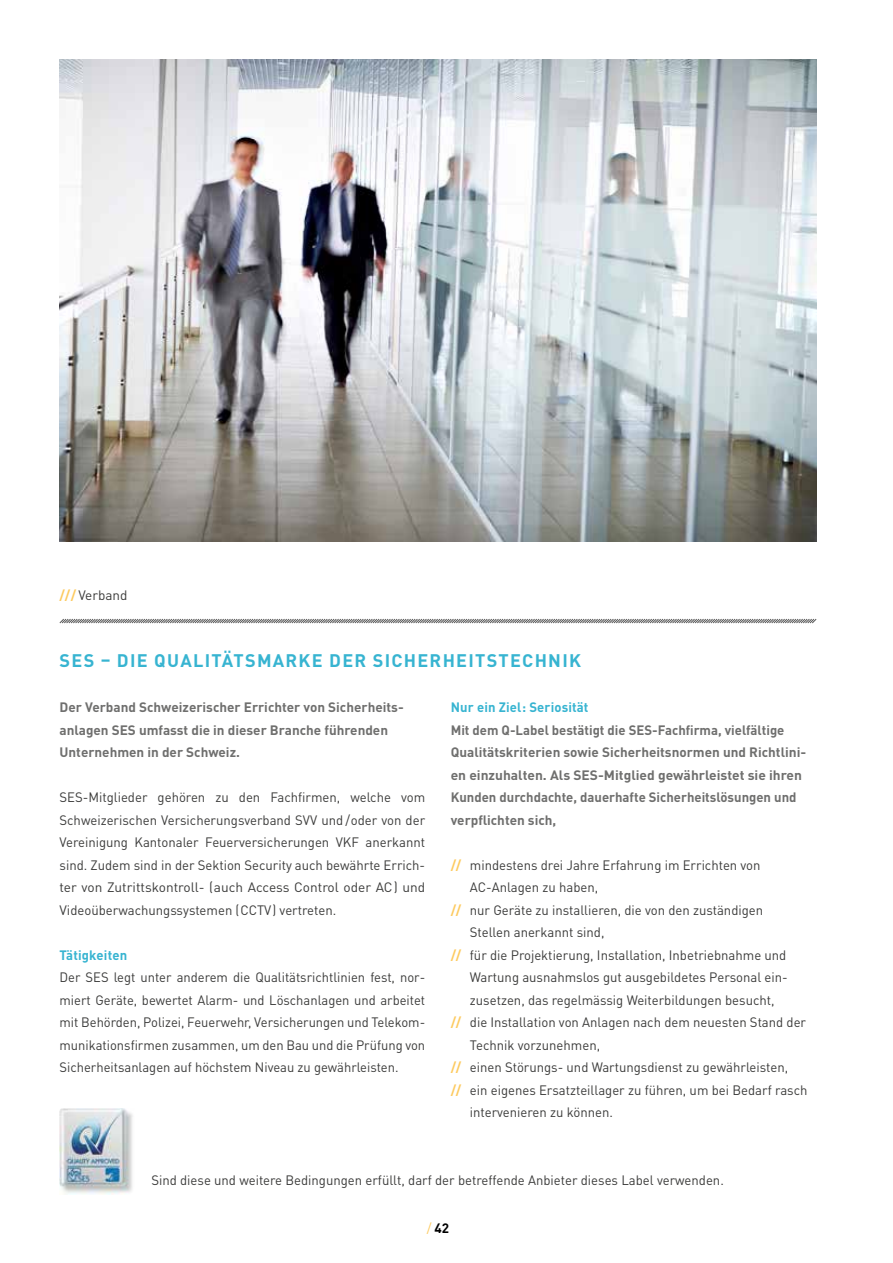
<style>
.page{position:relative;width:893px;height:1263px;background:#fff}
.page>*{position:absolute;margin:0;border:0;box-sizing:border-box;transform-origin:0 0}
.t1{font:700 18px "DIN Pro";letter-spacing:.07em;color:#37b4d1}
.t2{font:13.5px/22.5px "DIN Pro";color:#3b3b3a;text-align:justify}
.t3{font:700 13.5px/22.5px "DIN Pro";color:#6f6f6e}
.t4{font:13.5px/22.5px "DIN Pro";color:#3b3b3a;text-align:justify;scale:.96 1}
.t5{font:700 13.5px "DIN Pro";letter-spacing:.01em;color:#37b4d1}
.t6{font:700 13.5px "DIN Pro";color:#000}
.s1{font-weight:700;color:#fdca5f}
.s2{font-weight:400;color:#fdca5f}
</style>
<div class="page">
<svg style="left:59px;top:618px;width:758px;height:6px"></svg>
<img style="left:60px;top:60px;width:756px;height:481px">
<img style="left:60px;top:1109px;width:73px;height:86px">
<p class="t2" style="left:60px;top:583px;width:69px"><span class="s1">///</span> Verband</p>
<h1 class="t1" style="left:60px;top:648px;width:523px">SES – DIE QUALITÄTSMARKE DER SICHERHEITSTECHNIK</h1>
<p class="t3" style="left:60px;top:695px;width:346px">Der Verband Schweizerischer Errichter von Sicherheits&shy;anlagen SES umfasst die in dieser Branche führenden<br>Unternehmen in der Schweiz.</p>
<p class="t2" style="left:60px;top:785px;width:367px">SES-Mitglieder gehören zu den Fachfirmen, welche vom Schweizerischen Versicherungsverband SVV und / oder von der Vereinigung Kantonaler Feuerversicherungen VKF anerkannt sind. Zudem sind in der Sektion Security auch bewährte Errich&shy;ter von Zutrittskontroll- (auch Access Control oder AC) und Videoüberwachungssystemen ( CCTV ) vertreten.</p>
<p class="t5" style="left:60px;top:945px;width:69px">Tätigkeiten</p>
<p class="t4" style="left:60px;top:965px;width:382px">Der SES legt unter anderem die Qualitätsrichtlinien fest, nor&shy;miert Geräte, bewertet Alarm- und Löschanlagen und arbeitet mit Behörden, Polizei, Feuerwehr, Versicherungen und Telekom&shy;munikationsfirmen zusammen, um den Bau und die Prüfung von Sicherheitsanlagen auf höchstem Niveau zu gewährleisten.</p>
<p class="t5" style="left:451px;top:698px;width:139px">Nur ein Ziel: Seriosität</p>
<p class="t3" style="left:451px;top:718px;width:357px">Mit dem Q-Label bestätigt die SES-Fachfirma, vielfältige Qualitätskriterien sowie Sicherheitsnormen und Richtlini&shy;en einzuhalten. Als SES-Mitglied gewährleistet sie ihren Kunden durchdachte, dauerhafte Sicherheitslösungen und verpflichten sich,</p>
<p class="t2" style="left:451px;top:853px;width:311px"><span class="s1">//</span> mindestens drei Jahre Erfahrung im Errichten von</p>
<p class="t2" style="left:470px;top:875px;width:130px">AC-Anlagen zu haben,</p>
<p class="t2" style="left:451px;top:898px;width:314px"><span class="s1">//</span> nur Geräte zu installieren, die von den zuständigen</p>
<p class="t2" style="left:470px;top:920px;width:136px">Stellen anerkannt sind,</p>
<p class="t2" style="left:451px;top:943px;width:337px"><span class="s1">//</span> für die Projektierung, Installation, Inbetriebnahme und</p>
<p class="t2" style="left:470px;top:965px;width:317px">Wartung ausnahmslos gut ausgebildetes Personal ein-</p>
<p class="t2" style="left:470px;top:988px;width:306px">zusetzen, das regelmässig Weiterbildungen besucht,</p>
<p class="t2" style="left:451px;top:1010px;width:357px"><span class="s1">//</span> die Installation von Anlagen nach dem neuesten Stand der</p>
<p class="t2" style="left:470px;top:1033px;width:132px">Technik vorzunehmen,</p>
<p class="t2" style="left:451px;top:1055px;width:339px"><span class="s1">//</span> einen Störungs- und Wartungsdienst zu gewährleisten,</p>
<p class="t2" style="left:451px;top:1078px;width:358px"><span class="s1">//</span> ein eigenes Ersatzteillager zu führen, um bei Bedarf rasch</p>
<p class="t2" style="left:470px;top:1100px;width:145px">intervenieren zu können.</p>
<p class="t2" style="left:151px;top:1168px;width:574px">Sind diese und weitere Bedingungen erfüllt, darf der betreffende Anbieter dieses Label verwenden.</p>
<p class="t6" style="left:427px;top:1218px;width:24px"><span class="s2">/</span> 42</p>
</div>
